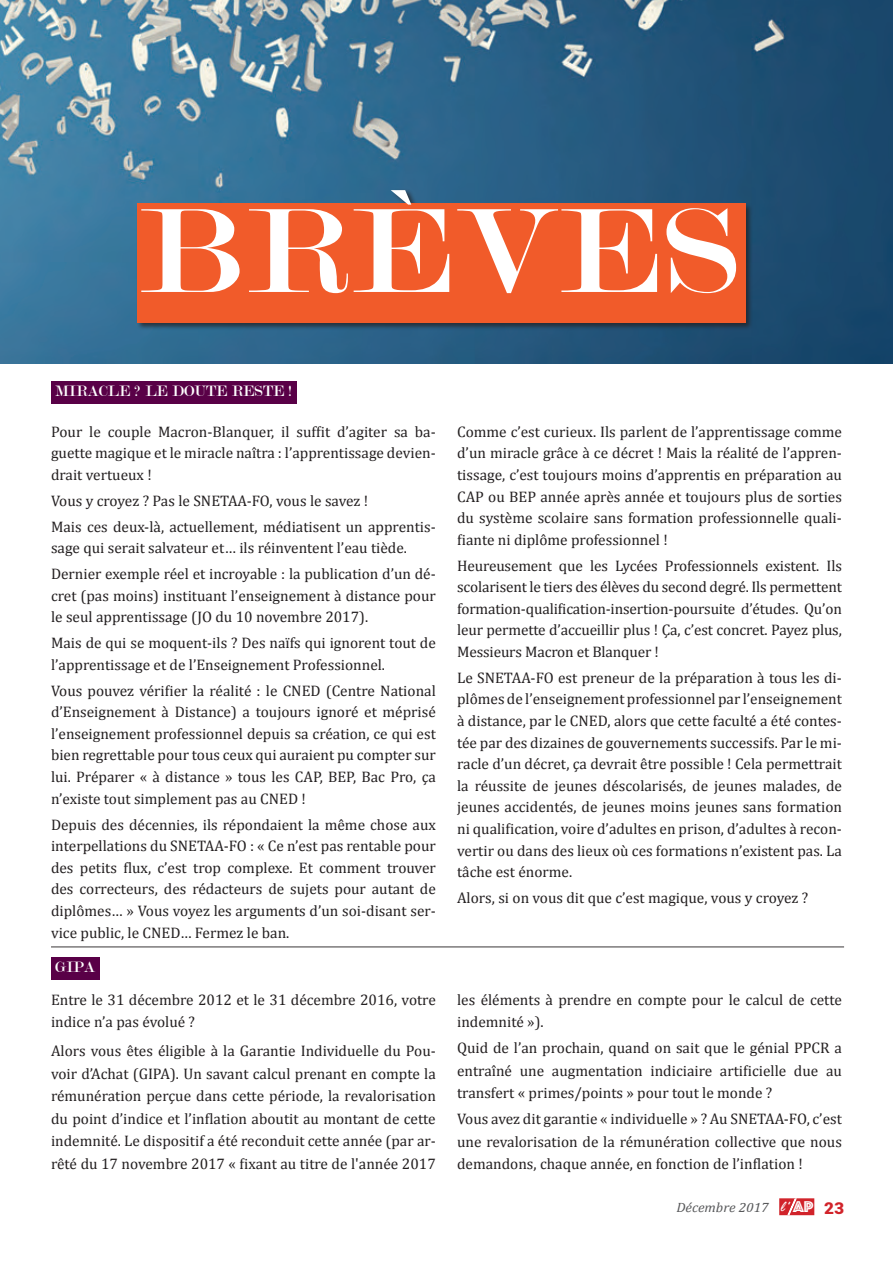
<style>
.page{position:relative;width:893px;height:1263px;background:#fff}
.page>*{position:absolute;margin:0;border:0;box-sizing:border-box;transform-origin:0 0}
.t1{font:128.25px "Modern";letter-spacing:.02em;color:#fff;scale:1.15 1}
.t2{font:16.2px "Modern";letter-spacing:.01em;color:#fff}
.t3{font:15.3px/21.6px "Cambria";color:#231f20;text-align:justify}
.t4{font:italic 13.5px "Cambria";color:#57585a;scale:1.06 1}
.s1{font-family:"Rage";font-size:16.2px;color:#fff}
.s2{font-family:"Phosphate Inline";font-style:normal;font-size:16.2px;color:#fff}
.s3{font-family:"Roboto";font-weight:900;font-style:normal;font-size:16.2px;color:#d1232a}
</style>
<div class="page">
<hr style="left:51px;top:947px;width:793px;height:1px;background:#231f20">
<div style="left:51px;top:381px;width:246px;height:22px;background:#590047"></div>
<div style="left:51px;top:958px;width:48px;height:22px;background:#590047"></div>
<img style="left:0;top:0;width:893px;height:364px">
<div style="left:136px;top:189px;width:617px;height:142px;background:#231f20;opacity:.75"></div>
<div style="left:137px;top:204px;width:608px;height:119px;background:#f15b2a"></div>
<div style="left:779px;top:1198px;width:35px;height:17px;background:#d1232a;border:2px solid #d1232a"></div>
<svg style="left:786px;top:1198px;width:12px;height:18px"></svg>
<h1 class="t1" style="left:138px;top:187px;width:525px">BRÈVES</h1>
<p class="t2" style="left:55px;top:382px;width:239px">MIRACLE ? LE DOUTE RESTE !</p>
<p class="t3" style="left:51px;top:421px;width:386px">Pour le couple Macron-Blanquer, il suffit d’agiter sa ba&shy;guette magique et le miracle naîtra : l’apprentissage devien&shy;drait vertueux !</p>
<p class="t3" style="left:51px;top:488px;width:386px;line-height:25.8px">Vous y croyez ? Pas le SNETAA-FO, vous le savez !<br>Mais ces deux-là, actuellement, médiatisent un apprentis-</p>
<p class="t3" style="left:51px;top:535px;width:386px;line-height:25.8px">sage qui serait salvateur et… ils réinventent l’eau tiède.<br>Dernier exemple réel et incroyable : la publication d’un dé-</p>
<p class="t3" style="left:51px;top:585px;width:386px">cret (pas moins) instituant l’enseignement à distance pour le seul apprentissage (JO du 10 novembre 2017).</p>
<p class="t3" style="left:51px;top:632px;width:386px">Mais de qui se moquent-ils ? Des naïfs qui ignorent tout de l’apprentissage et de l’Enseignement Professionnel.</p>
<p class="t3" style="left:51px;top:679px;width:386px">Vous pouvez vérifier la réalité : le CNED (Centre National d’Enseignement à Distance) a toujours ignoré et méprisé l’enseignement professionnel depuis sa création, ce qui est bien regrettable pour tous ceux qui auraient pu compter sur lui. Préparer « à distance » tous les CAP, BEP, Bac Pro, ça n’existe tout simplement pas au CNED !</p>
<p class="t3" style="left:51px;top:813px;width:386px">Depuis des décennies, ils répondaient la même chose aux interpellations du SNETAA-FO : « Ce n’est pas rentable pour des petits flux, c’est trop complexe. Et comment trouver des correcteurs, des rédacteurs de sujets pour autant de diplômes… » Vous voyez les arguments d’un soi-disant ser&shy;vice public, le CNED… Fermez le ban.</p>
<p class="t2" style="left:55px;top:959px;width:41px">GIPA</p>
<p class="t3" style="left:51px;top:988px;width:386px;line-height:22.5px">Entre le 31 décembre 2012 et le 31 décembre 2016, votre indice n’a pas évolué ?</p>
<p class="t3" style="left:51px;top:1040px;width:386px;line-height:22.5px">Alors vous êtes éligible à la Garantie Individuelle du Pou&shy;voir d’Achat (GIPA). Un savant calcul prenant en compte la rémunération perçue dans cette période, la revalorisation du point d’indice et l’inflation aboutit au montant de cette indemnité. Le dispositif a été reconduit cette année (par ar&shy;rêté du 17 novembre 2017 « fixant au titre de l'année 2017</p>
<p class="t3" style="left:457px;top:421px;width:386px">Comme c’est curieux. Ils parlent de l’apprentissage comme d’un miracle grâce à ce décret ! Mais la réalité de l’appren&shy;tissage, c’est toujours moins d’apprentis en préparation au CAP ou BEP année après année et toujours plus de sorties du système scolaire sans formation professionnelle quali&shy;fiante ni diplôme professionnel !</p>
<p class="t3" style="left:457px;top:554px;width:386px">Heureusement que les Lycées Professionnels existent. Ils scolarisent le tiers des élèves du second degré. Ils permettent formation-qualification-insertion-poursuite d’études. Qu’on leur permette d’accueillir plus ! Ça, c’est concret. Payez plus, Messieurs Macron et Blanquer !</p>
<p class="t3" style="left:457px;top:667px;width:386px">Le SNETAA-FO est preneur de la préparation à tous les di&shy;plômes de l’enseignement professionnel par l’enseignement à distance, par le CNED, alors que cette faculté a été contes&shy;tée par des dizaines de gouvernements successifs. Par le mi&shy;racle d’un décret, ça devrait être possible ! Cela permettrait la réussite de jeunes déscolarisés, de jeunes malades, de jeunes accidentés, de jeunes moins jeunes sans formation ni qualification, voire d’adultes en prison, d’adultes à recon&shy;vertir ou dans des lieux où ces formations n’existent pas. La tâche est énorme.</p>
<p class="t3" style="left:457px;top:887px;width:353px">Alors, si on vous dit que c’est magique, vous y croyez ?</p>
<p class="t3" style="left:457px;top:988px;width:386px;line-height:22.5px">les éléments à prendre en compte pour le calcul de cette indemnité »).</p>
<p class="t3" style="left:457px;top:1037px;width:386px;line-height:22.5px">Quid de l’an prochain, quand on sait que le génial PPCR a entraîné une augmentation indiciaire artificielle due au transfert « primes/points » pour tout le monde ?</p>
<p class="t3" style="left:457px;top:1107px;width:386px;line-height:22.5px">Vous avez dit garantie « individuelle » ? Au SNETAA-FO, c’est une revalorisation de la rémunération collective que nous demandons, chaque année, en fonction de l’inflation !</p>
<p class="t4" style="left:676px;top:1198px;width:160px">Décembre 2017 <span class="s1">l'</span> <span class="s2">AP</span> <span class="s3">23</span></p>
</div>
